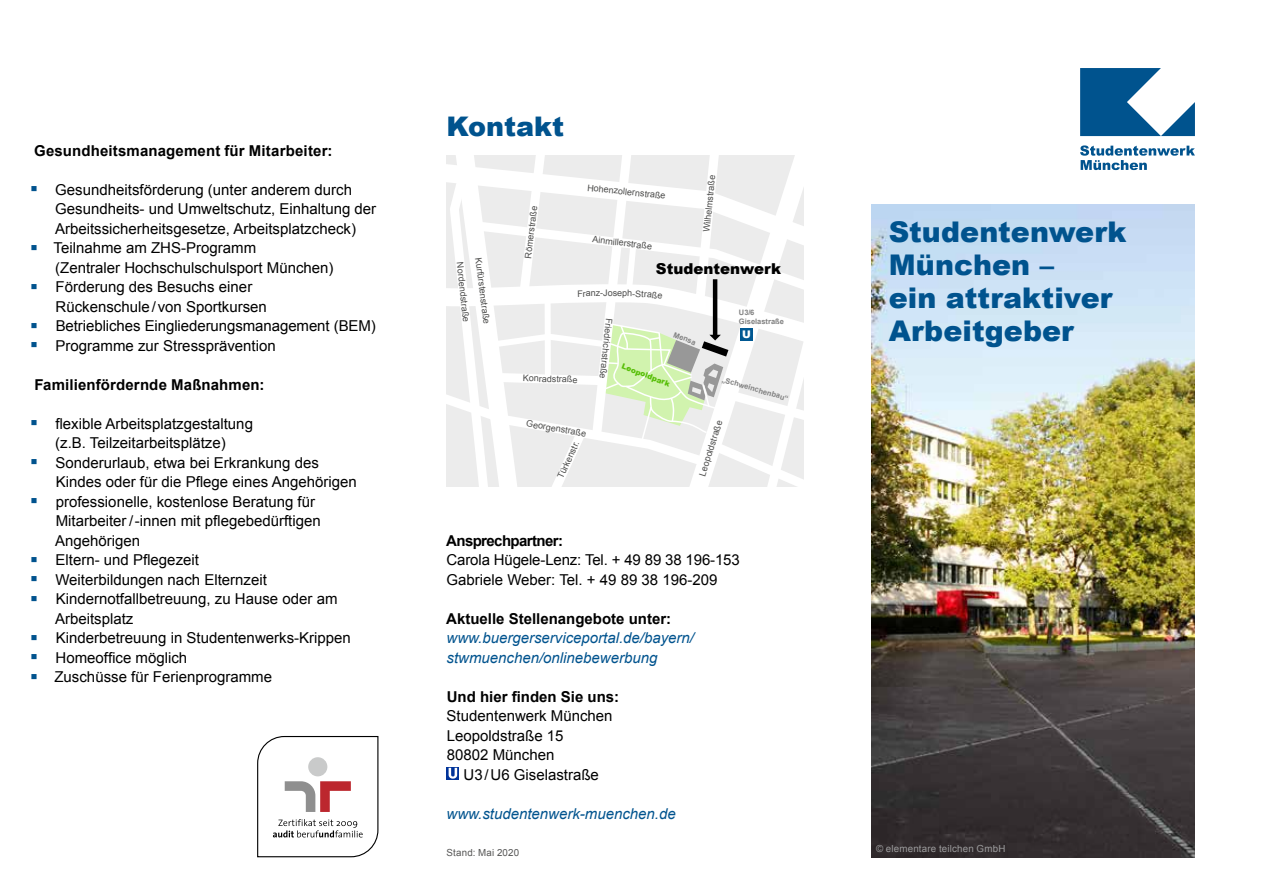
<style>
.page{position:relative;width:1263px;height:893px;background:#fff}
.page>*{position:absolute;margin:0;border:0;box-sizing:border-box;transform-origin:0 0}
.t1{font:900 28.5px/33px "Arial";letter-spacing:.005em;color:#00538e}
.t2{font:900 27px "Arial";color:#00538e}
.t3{font:15px/19.5px "Arial";color:#000}
.t4{font:700 15px "Arial";color:#000}
.t5{font:italic 15px/19.5px "Arial";color:#00538e}
.t6{font:700 15px "Arial";letter-spacing:-.04em;color:#000}
.t7{font:900 15px "Arial";color:#000}
.t8{font:900 10.5px "Arial";color:#fff}
.t9{font:9.75px "Arial";letter-spacing:.02em;color:#9c9c9d}
.t10{font:9.75px "Arial";letter-spacing:.02em;color:#565655}
.t11{font:9px "Arial";color:#4d4d4c}
.t12{font:700 7.5px/9px "Arial";color:#818181}
.t13{font:900 7.5px "Arial";color:#56be06}
.s1{font-size:22.5px;color:#00538e}
</style>
<div class="page">
<svg style="left:446px;top:767px;width:13px;height:13px"></svg>
<svg style="left:449px;top:768px;width:8px;height:11px"></svg>
<img style="left:872px;top:204px;width:323px;height:654px">
<svg style="left:1080px;top:145px;width:115px;height:25px"></svg>
<svg style="left:1080px;top:68px;width:115px;height:68px"></svg>
<svg style="left:257px;top:736px;width:122px;height:122px"></svg>
<svg style="left:446px;top:156px;width:358px;height:331px"></svg>
<p class="t4" style="left:34px;top:140px;width:300px">Gesundheitsmanagement für Mitarbeiter:</p>
<p class="t3" style="left:55px;top:180px;width:323px;text-indent:-25px"><span class="s1">▪</span> Gesundheitsförderung (unter anderem durch<br>Gesundheits- und Umweltschutz, Einhaltung der<br>Arbeitssicherheitsgesetze, Arbeitsplatzcheck)</p>
<p class="t3" style="left:55px;top:238px;width:280px;text-indent:-25px"><span class="s1">▪</span> Teilnahme am ZHS-Programm<br>(Zentraler Hochschulschulsport München)</p>
<p class="t3" style="left:56px;top:277px;width:213px;text-indent:-26px"><span class="s1">▪</span> Förderung des Besuchs einer<br>Rückenschule/von Sportkursen</p>
<p class="t3" style="left:30px;top:316px;width:347px"><span class="s1">▪</span> Betriebliches Eingliederungsmanagement (BEM)</p>
<p class="t3" style="left:30px;top:336px;width:247px"><span class="s1">▪</span> Programme zur Stressprävention</p>
<p class="t4" style="left:34px;top:374px;width:232px">Familienfördernde Maßnahmen:</p>
<p class="t3" style="left:30px;top:414px;width:224px;text-align:center"><span class="s1">▪</span> flexible Arbeitsplatzgestaltung (z.B. Teilzeitarbeitsplätze)</p>
<p class="t3" style="left:56px;top:453px;width:303px;text-indent:-26px"><span class="s1">▪</span> Sonderurlaub, etwa bei Erkrankung des<br>Kindes oder für die Pflege eines Angehörigen</p>
<p class="t3" style="left:55px;top:492px;width:267px;text-indent:-25px"><span class="s1">▪</span> professionelle, kostenlose Beratung für<br>Mitarbeiter / -innen mit pflegebedürftigen<br>Angehörigen</p>
<p class="t3" style="left:30px;top:550px;width:170px"><span class="s1">▪</span> Eltern- und Pflegezeit</p>
<p class="t3" style="left:30px;top:570px;width:238px"><span class="s1">▪</span> Weiterbildungen nach Elternzeit</p>
<p class="t3" style="left:55px;top:589px;width:284px;text-indent:-25px"><span class="s1">▪</span> Kindernotfallbetreuung, zu Hause oder am<br>Arbeitsplatz</p>
<p class="t3" style="left:30px;top:628px;width:322px"><span class="s1">▪</span> Kinderbetreuung in Studentenwerks-Krippen</p>
<p class="t3" style="left:30px;top:648px;width:159px"><span class="s1">▪</span> Homeoffice möglich</p>
<p class="t3" style="left:30px;top:667px;width:243px"><span class="s1">▪</span> Zuschüsse für Ferienprogramme</p>
<h2 class="t2" style="left:446px;top:107px;width:119px">Kontakt</h2>
<p class="t11" style="left:485px;top:257px;width:69px;rotate:83deg">Kurfürstenstraße</p>
<p class="t11" style="left:466px;top:261px;width:62px;rotate:84deg">Nordendstraße</p>
<p class="t11" style="left:522px;top:257px;width:54px;rotate:-83deg">Römerstraße</p>
<p class="t11" style="left:588px;top:181px;width:80px;rotate:6deg">Hohenzollernstraße</p>
<p class="t11" style="left:593px;top:233px;width:62px;rotate:7deg">Ainmillerstraße</p>
<p class="t11" style="left:700px;top:231px;width:59px;rotate:-84deg">Wilhelmstraße</p>
<p class="t11" style="left:577px;top:287px;width:24px;rotate:-1deg">Franz</p>
<p class="t11" style="left:600px;top:287px;width:19px">-Jos</p>
<p class="t7" style="left:656px;top:258px;width:127px">Studentenwerk</p>
<p class="t11" style="left:523px;top:372px;width:56px;rotate:2deg">Konradstraße</p>
<p class="t11" style="left:527px;top:417px;width:62px;rotate:10deg">Georgenstraße</p>
<p class="t11" style="left:554px;top:475px;width:42px;rotate:-65deg">Türkenstr.</p>
<p class="t11" style="left:615px;top:319px;width:62px;rotate:96deg">Fr ei dr ci hstraße</p>
<p class="t12" style="left:675px;top:330px;width:25px;rotate:21deg">Mensa</p>
<p class="t13" style="left:624px;top:361px;width:53px;rotate:21deg">Leopoldpark</p>
<p class="t12" style="left:739px;top:308px;width:47px">U3 /6<br>Giselastraße</p>
<p class="t8" style="left:742px;top:327px;width:10px">U</p>
<p class="t12" style="left:723px;top:375px;width:70px;rotate:16deg">„Schweinchenbau“</p>
<p class="t11" style="left:696px;top:474px;width:59px;rotate:-72deg">Leopoldstraße</p>
<p class="t6" style="left:446px;top:530px;width:118px">Ansprechpartner:</p>
<p class="t3" style="left:446px;top:550px;width:295px">Carola Hügele-Lenz: Tel. + 49 89 38 196-153<br>Gabriele Weber: Tel. + 49 89 38 196-209</p>
<p class="t4" style="left:446px;top:608px;width:227px">Aktuelle Stellenangebote unter:</p>
<p class="t5" style="left:446px;top:628px;width:249px">www.buergerserviceportal.de/bayern/ stwmuenchen/onlinebewerbung</p>
<p class="t4" style="left:447px;top:686px;width:174px">Und hier finden Sie uns:</p>
<p class="t3" style="left:447px;top:706px;width:167px">Studentenwerk München<br>Leopoldstraße 15<br>80802 München</p>
<p class="t3" style="left:463px;top:765px;width:137px">U3/U6 Giselastraße</p>
<p class="t5" style="left:446px;top:804px;width:231px">www.studentenwerk-muenchen.de</p>
<h1 class="t1" style="left:889px;top:214px;width:239px">Studentenwerk<br>München –<br>ein attraktiver<br>Arbeitgeber</h1>
<p class="t10" style="left:446px;top:846px;width:74px">Stand: Mai 2020</p>
<p class="t9" style="left:876px;top:843px;width:131px">© elementare teilchen GmbH</p>
</div>
